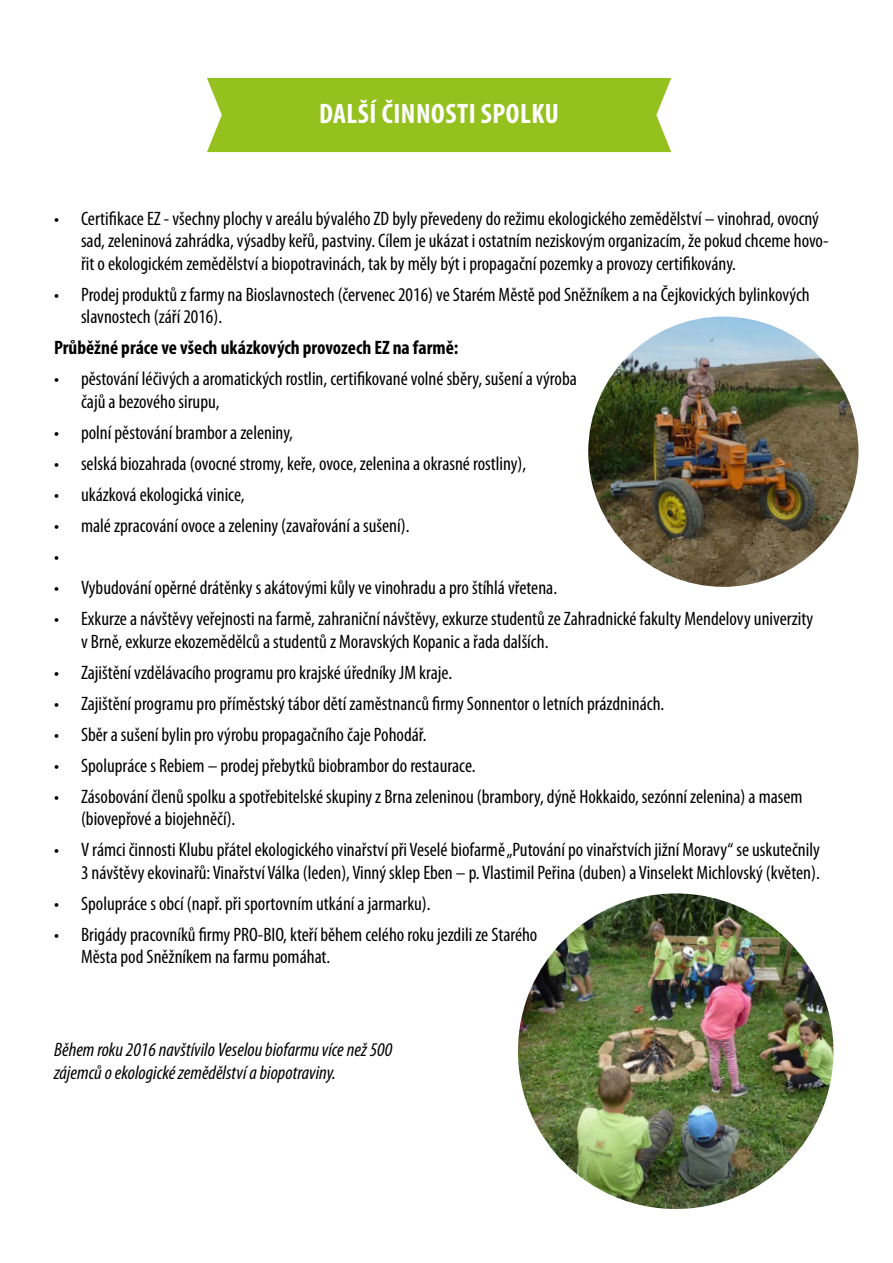
<style>
.page{position:relative;width:893px;height:1263px;background:#fff}
.page>*{position:absolute;margin:0;border:0;box-sizing:border-box;transform-origin:0 0}
.t1{font:700 condensed 28.2px "Myriad Pro";letter-spacing:.02em;color:#fff}
.t2{font:condensed 19.5px/22.5px "Myriad Pro";color:#000}
.t3{font:italic condensed 19.5px/22.5px "Myriad Pro";color:#000}
.t4{font:700 condensed 19.5px "Myriad Pro";color:#000}
</style>
<div class="page">
<div style="left:207px;top:78px;width:464px;height:74px;background:#95c11f"></div>
<img style="left:588px;top:317px;width:270px;height:270px;border-radius:135px">
<img style="left:518px;top:893px;width:315px;height:316px;border-radius:158px">
<h1 class="t1" style="left:319px;top:96px;width:241px">DALŠÍ ČINNOSTI SPOLKU</h1>
<p class="t2" style="left:81px;top:207px;width:749px;text-indent:-27px">• Certifikace EZ - všechny plochy v areálu bývalého ZD byly převedeny do režimu ekologického zemědělství – vinohrad, ovocný sad, zeleninová zahrádka, výsadby keřů, pastviny. Cílem je ukázat i ostatním neziskovým organizacím, že pokud chceme hovo&shy;řit o ekologickém zemědělství a biopotravinách, tak by měly být i propagační pozemky a provozy certifikovány.</p>
<p class="t2" style="left:81px;top:283px;width:730px;text-indent:-27px">• Prodej produktů z farmy na Bioslavnostech (červenec 2016) ve Starém Městě pod Sněžníkem a na Čejkovických bylinkových slavnostech (září 2016).</p>
<p class="t4" style="left:54px;top:336px;width:406px">Průběžné práce ve všech ukázkových provozech EZ na farmě:</p>
<p class="t2" style="left:81px;top:368px;width:497px;text-indent:-27px">• pěstování léčivých a aromatických rostlin, certifikované volné sběry, sušení a výroba čajů a bezového sirupu,</p>
<p class="t2" style="left:54px;top:421px;width:241px">• polní pěstování brambor a zeleniny,</p>
<p class="t2" style="left:54px;top:452px;width:474px">• selská biozahrada (ovocné stromy, keře, ovoce, zelenina a okrasné rostliny),</p>
<p class="t2" style="left:54px;top:483px;width:192px">• ukázková ekologická vinice,</p>
<p class="t2" style="left:54px;top:510px;width:357px;line-height:31px">• malé zpracování ovoce a zeleniny (zavařování a sušení). •</p>
<p class="t2" style="left:54px;top:576px;width:505px">• Vybudování opěrné drátěnky s akátovými kůly ve vinohradu a pro štíhlá vřetena.</p>
<p class="t2" style="left:81px;top:607px;width:734px;text-indent:-27px">• Exkurze a návštěvy veřejnosti na farmě, zahraniční návštěvy, exkurze studentů ze Zahradnické fakulty Mendelovy univerzity v Brně, exkurze ekozemědělců a studentů z Moravských Kopanic a řada dalších.</p>
<p class="t2" style="left:54px;top:661px;width:400px">• Zajištění vzdělávacího programu pro krajské úředníky JM kraje.</p>
<p class="t2" style="left:54px;top:692px;width:612px">• Zajištění programu pro příměstský tábor dětí zaměstnanců firmy Sonnentor o letních prázdninách.</p>
<p class="t2" style="left:54px;top:723px;width:374px">• Sběr a sušení bylin pro výrobu propagačního čaje Pohodář.</p>
<p class="t2" style="left:54px;top:754px;width:423px">• Spolupráce s Rebiem – prodej přebytků biobrambor do restaurace.</p>
<p class="t2" style="left:81px;top:785px;width:723px;text-indent:-27px">• Zásobování členů spolku a spotřebitelské skupiny z Brna zeleninou (brambory, dýně Hokkaido, sezónní zelenina) a masem (biovepřové a biojehněčí).</p>
<p class="t2" style="left:54px;top:838px;width:767px;text-align:right">• V rámci činnosti Klubu přátel ekologického vinařství při Veselé biofarmě „Putování po vinařstvích jižní Moravy“ se uskutečnily<br>3 návštěvy ekovinařů: Vinařství Válka (leden), Vinný sklep Eben – p. Vlastimil Peřina (duben) a Vinselekt Michlovský (květen).</p>
<p class="t2" style="left:54px;top:892px;width:378px">• Spolupráce s obcí (např. při sportovním utkání a jarmarku).</p>
<p class="t2" style="left:81px;top:923px;width:458px;text-indent:-27px">• Brigády pracovníků firmy PRO-BIO, kteří během celého roku jezdili ze Starého<br>Města pod Sněžníkem na farmu pomáhat.</p>
<p class="t3" style="left:54px;top:1038px;width:340px">Během roku 2016 navštívilo Veselou biofarmu více než 500 zájemců o ekologické zemědělství a biopotraviny.</p>
</div>
